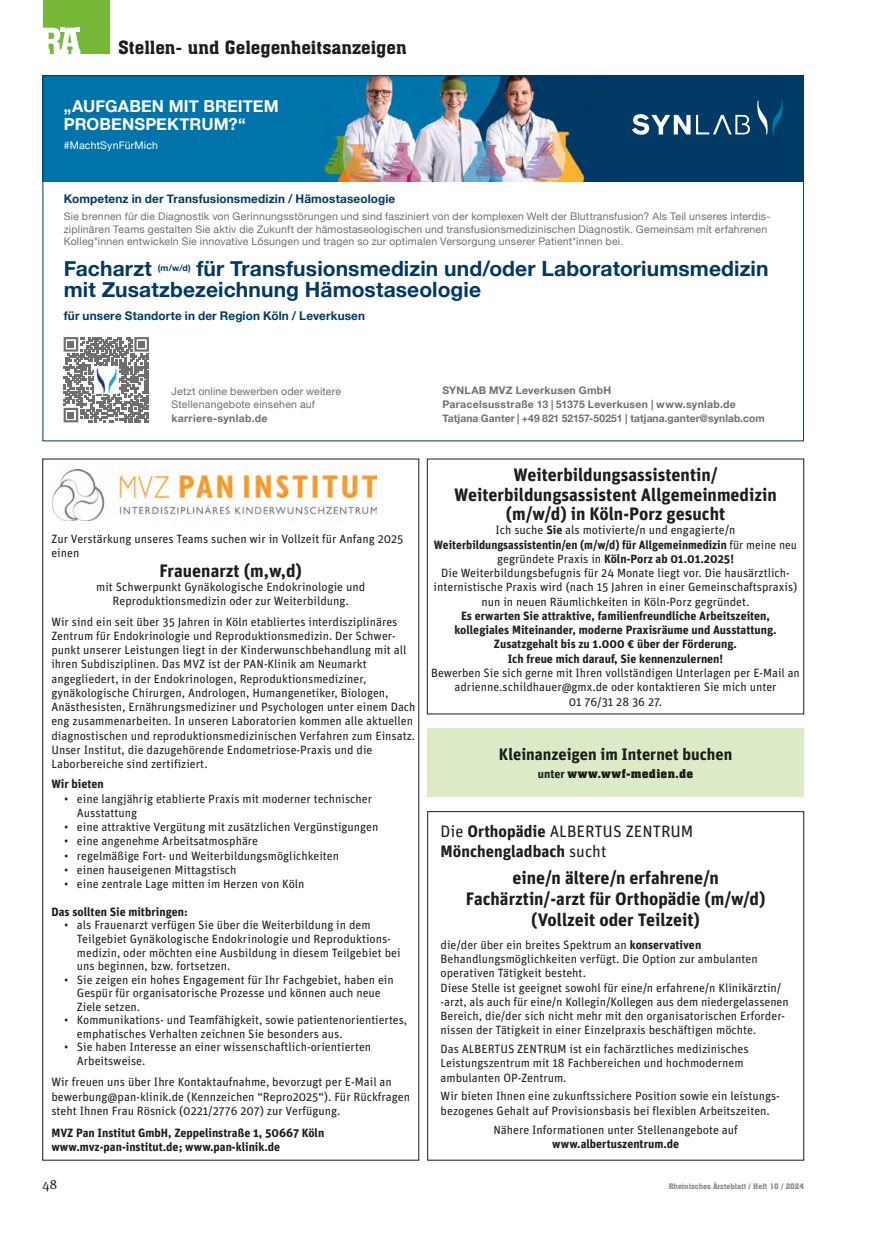
<style>
.page{position:relative;width:872px;height:1234px;background:#fff}
.page>*{position:absolute;margin:0;border:0;box-sizing:border-box;transform-origin:0 0}
.t1{font:700 21px/21px "Helvetica Neue";letter-spacing:.005em;color:#003963}
.t2{font:700 18px/19.5px "Unit Pro";color:#1d1d1b;text-align:center}
.t3{font:18px "Aachen BT";color:#1d1d1b}
.t4{font:700 16.5px/19.5px "Unit Pro";color:#1d1d1b}
.t5{font:700 16.5px/18px "Helvetica Neue";letter-spacing:.005em;color:#fff}
.t6{font:13.5px "Meta Serif Pro";color:#1d1d1b}
.t7{font:12px/14.2px "Unit Pro";color:#1d1d1b}
.t8{font:700 12px/14.2px "Unit Pro";color:#1d1d1b}
.t9{font:700 12px "Helvetica Neue";letter-spacing:.015em;color:#003963}
.t10{font:700 12px "Aachen BT";letter-spacing:.02em;color:#1d1d1b}
.t11{font:10.5px/12.6px "Helvetica Neue";letter-spacing:.02em;color:#706f6f}
.t12{font:700 10.5px/13.6px "Helvetica Neue";letter-spacing:.02em;color:#706f6f}
.t13{font:10.5px "Helvetica Neue";letter-spacing:.02em;color:#fff}
.t14{font:700 8.7px "Helvetica Neue";color:#003963}
.t15{font:7.5px "Aachen BT";color:#878787}
.s1{font-weight:700}
.s2{font-family:"Unit Pro"}
.s3{font-weight:400}
</style>
<div class="page">
<div style="left:43px;top:0;width:66px;height:54px;background:#76b837"></div>
<svg style="left:43px;top:28px;width:37px;height:26px"></svg>
<div style="left:427px;top:728px;width:377px;height:68px;background:#dceac8"></div>
<img style="left:52px;top:469px;width:324px;height:51px">
<div style="left:427px;top:459px;width:377px;height:255px;border:1px solid #1d1d1b"></div>
<div style="left:427px;top:811px;width:377px;height:349px;border:1px solid #1d1d1b"></div>
<img style="left:45px;top:77px;width:757px;height:105px">
<svg style="left:757px;top:100px;width:25px;height:34px"></svg>
<svg style="left:632px;top:114px;width:58px;height:21px"></svg>
<svg style="left:696px;top:115px;width:54px;height:19px"></svg>
<svg style="left:64px;top:337px;width:85px;height:85px"></svg>
<img style="left:94px;top:366px;width:24px;height:27px">
<h2 class="t3" style="left:118px;top:36px;width:290px">Stellen- und Gelegenheitsanzeigen</h2>
<h3 class="t5" style="left:64px;top:97px;width:216px">„AUFGABEN MIT BREITEM<br>PROBENSPEKTRUM?“</h3>
<p class="t13" style="left:64px;top:139px;width:96px">#MachtSynFürMich</p>
<p class="t9" style="left:64px;top:191px;width:333px">Kompetenz in der Transfusionsmedizin / Hämostaseologie</p>
<p class="t11" style="left:64px;top:210px;width:708px">Sie brennen für die Diagnostik von Gerinnungsstörungen und sind fasziniert von der komplexen Welt der Bluttransfusion? Als Teil unseres interdis&shy;ziplinären Teams gestalten Sie aktiv die Zukunft der hämostaseologischen und transfusionsmedizinischen Diagnostik. Gemeinsam mit erfahrenen<br>Kolleg*innen entwickeln Sie innovative Lösungen und tragen so zur optimalen Versorgung unserer Patient*innen bei.</p>
<h1 class="t1" style="left:64px;top:257px;width:90px">Facharzt</h1>
<p class="t14" style="left:158px;top:262px;width:35px">(m/w/d)</p>
<h1 class="t1" style="left:64px;top:257px;width:706px;text-indent:132px">für Transfusionsmedizin und/oder Laboratoriumsmedizin mit Zusatzbezeichnung Hämostaseologie</h1>
<p class="t9" style="left:64px;top:308px;width:303px">für unsere Standorte in der Region Köln / Leverkusen</p>
<p class="t11" style="left:172px;top:384px;width:171px;line-height:13.6px">Jetzt online bewerben oder weitere<br>Stellenangebote einsehen auf</p>
<p class="t12" style="left:172px;top:411px;width:97px">karriere-synlab.de</p>
<p class="t7" style="left:51px;top:531px;width:353px">Zur Verstärkung unseres Teams suchen wir in Vollzeit für Anfang 2025 einen</p>
<h2 class="t2" style="left:159px;top:559px;width:144px">Frauenarzt (m,w,d)</h2>
<p class="t7" style="left:96px;top:579px;width:270px;text-align:center">mit Schwerpunkt Gynäkologische Endokrinologie und<br>Reproduktionsmedizin oder zur Weiterbildung.</p>
<p class="t7" style="left:51px;top:613px;width:366px">Wir sind ein seit über 35 Jahren in Köln etabliertes interdisziplinäres Zentrum für Endokrinologie und Reproduktionsmedizin. Der Schwer&shy;punkt unserer Leistungen liegt in der Kinderwunschbehandlung mit all ihren Subdisziplinen. Das MVZ ist der PAN-Klinik am Neumarkt angegliedert, in der Endokrinologen, Reproduktionsmediziner, gynäkologische Chirurgen, Andrologen, Humangenetiker, Biologen, Anästhesisten, Ernährungsmediziner und Psychologen unter einem Dach eng zusammenarbeiten. In unseren Laboratorien kommen alle aktuellen diagnostischen und reproduktionsmedizinischen Verfahren zum Einsatz.<br>Unser Institut, die dazugehörende Endometriose-Praxis und die Laborbereiche sind zertifiziert.</p>
<p class="t8" style="left:51px;top:776px;width:54px">Wir bieten</p>
<p class="t7" style="left:77px;top:790px;width:297px;text-indent:-13px">• eine langjährig etablierte Praxis mit moderner technischer<br>Ausstattung</p>
<p class="t7" style="left:64px;top:819px;width:316px">• eine attraktive Vergütung mit zusätzlichen Vergünstigungen</p>
<p class="t7" style="left:64px;top:833px;width:195px">• eine angenehme Arbeitsatmosphäre</p>
<p class="t7" style="left:64px;top:847px;width:276px">• regelmäßige Fort- und Weiterbildungsmöglichkeiten</p>
<p class="t7" style="left:64px;top:861px;width:174px">• einen hauseigenen Mittagstisch</p>
<p class="t7" style="left:64px;top:876px;width:242px">• eine zentrale Lage mitten im Herzen von Köln</p>
<p class="t8" style="left:51px;top:903px;width:138px">Das sollten Sie mitbringen:</p>
<p class="t7" style="left:77px;top:917px;width:325px;line-height:13.5px;text-indent:-13px">• als Frauenarzt verfügen Sie über die Weiterbildung in dem Teilgebiet Gynäkologische Endokrinologie und Reproduktions&shy;medizin, oder möchten eine Ausbildung in diesem Teilgebiet bei uns beginnen, bzw. fortsetzen.</p>
<p class="t7" style="left:77px;top:971px;width:318px;line-height:13.5px;text-indent:-13px">• Sie zeigen ein hohes Engagement für Ihr Fachgebiet, haben ein<br>Gespür für organisatorische Prozesse und können auch neue<br>Ziele setzen.</p>
<p class="t7" style="left:77px;top:1012px;width:332px;line-height:13.5px;text-indent:-13px">• Kommunikations- und Teamfähigkeit, sowie patientenorientiertes, emphatisches Verhalten zeichnen Sie besonders aus.</p>
<p class="t7" style="left:77px;top:1039px;width:296px;line-height:13.5px;text-indent:-13px">• Sie haben Interesse an einer wissenschaftlich-orientierten<br>Arbeitsweise.</p>
<p class="t7" style="left:51px;top:1074px;width:360px">Wir freuen uns über Ihre Kontaktaufnahme, bevorzugt per E-Mail an bewerbung@pan-klinik.de (Kennzeichen “Repro2025“). Für Rückfragen steht Ihnen Frau Rösnick (0221/2776 207) zur Verfügung.</p>
<p class="t8" style="left:51px;top:1124px;width:274px">MVZ Pan Institut GmbH, Zeppelinstraße 1, 50667 Köln www.mvz-pan-institut.de; www.pan-klinik.de</p>
<p class="t12" style="left:442px;top:383px;width:324px">SYNLAB MVZ Leverkusen GmbH<br>Paracelsusstraße 13 | 51375 Leverkusen | www.synlab.de<br>Tatjana Ganter | +49 821 52157-50251 | tatjana.ganter@synlab.com</p>
<h2 class="t2" style="left:454px;top:464px;width:324px">Weiterbildungsassistentin/<br>Weiterbildungsassistent Allgemeinmedizin (m/w/d) in Köln-Porz gesucht</h2>
<p class="t7" style="left:433px;top:522px;width:365px;text-align:center">Ich suche <span class="s1">Sie</span> als motivierte/n und engagierte/n <span class="s1">Weiterbildungsassistentin/en (m/w/d) für Allgemeinmedizin</span> für meine neu gegründete Praxis in <span class="s1">Köln-Porz ab 01.01.2025!<br></span>Die Weiterbildungsbefugnis für 24 Monate liegt vor. Die hausärztlich&shy;internistische Praxis wird (nach 15 Jahren in einer Gemeinschaftspraxis) nun in neuen Räumlichkeiten in Köln-Porz gegründet.</p>
<p class="t8" style="left:454px;top:607px;width:324px;text-align:center">Es erwarten Sie attraktive, familienfreundliche Arbeitszeiten, kollegiales Miteinander, moderne Praxisräume und Ausstattung.<br>Zusatzgehalt bis zu 1.000 € über der Förderung.<br>Ich freue mich darauf, Sie kennenzulernen!</p>
<p class="t7" style="left:431px;top:664px;width:370px;line-height:14.7px;text-align:center">Bewerben Sie sich gerne mit Ihren vollständigen Unterlagen per E-Mail an adrienne.schildhauer@gmx.de oder kontaktieren Sie mich unter<br>01 76/31 28 36 27.</p>
<h3 class="t4" style="left:499px;top:743px;width:235px">Kleinanzeigen im Internet buchen</h3>
<p class="t10" style="left:538px;top:766px;width:157px"><span class="s2">unter</span> www.wwf-medien.de</p>
<h3 class="t4" style="left:440px;top:820px;width:254px"><span class="s3">Die</span> Orthopädie <span class="s3">ALBERTUS ZENTRUM<br></span>Mönchengladbach <span class="s3">sucht</span></h3>
<h2 class="t2" style="left:466px;top:865px;width:301px;line-height:21px">eine/n ältere/n erfahrene/n<br>Fachärztin/-arzt für Orthopädie (m/w/d) (Vollzeit oder Teilzeit)</h2>
<p class="t7" style="left:440px;top:936px;width:350px">die/der über ein breites Spektrum an <span class="s1">konservativen </span>Behandlungsmöglichkeiten verfügt. Die Option zur ambulanten operativen Tätigkeit besteht.<br>Diese Stelle ist geeignet sowohl für eine/n erfahrene/n Klinikärztin/ -arzt, als auch für eine/n Kollegin/Kollegen aus dem niedergelassenen Bereich, die/der sich nicht mehr mit den organisatorischen Erforder&shy;nissen der Tätigkeit in einer Einzelpraxis beschäftigen möchte.</p>
<p class="t7" style="left:440px;top:1041px;width:309px">Das ALBERTUS ZENTRUM ist ein fachärztliches medizinisches<br>Leistungszentrum mit 18 Fachbereichen und hochmodernem ambulanten OP-Zentrum.</p>
<p class="t7" style="left:440px;top:1088px;width:341px">Wir bieten Ihnen eine zukunftssichere Position sowie ein leistungs&shy;bezogenes Gehalt auf Provisionsbasis bei flexiblen Arbeitszeiten.</p>
<p class="t7" style="left:493px;top:1121px;width:246px">Nähere Informationen unter Stellenangebote auf</p>
<p class="t8" style="left:552px;top:1135px;width:128px">www.albertuszentrum.de</p>
<p class="t6" style="left:43px;top:1174px;width:16px">48</p>
<p class="t15" style="left:668px;top:1181px;width:137px">Rheinisches Ärzteblatt / Heft 10 / 2024</p>
</div>
